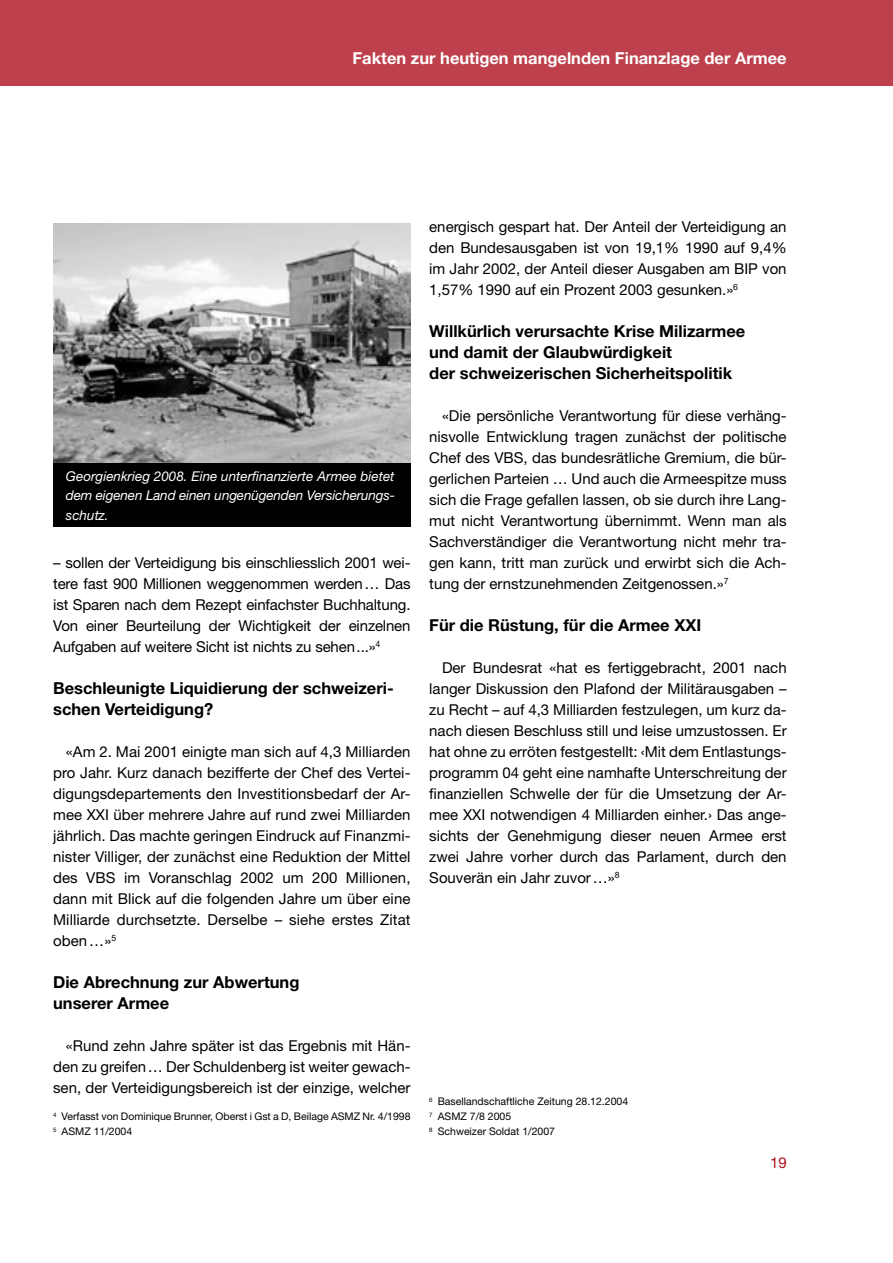
<style>
.page{position:relative;width:893px;height:1263px;background:#fff}
.page>*{position:absolute;margin:0;border:0;box-sizing:border-box;transform-origin:0 0}
.t1{font:700 16.5px/21px "Helvetica Neue LT";color:#000}
.t2{font:700 16.5px "Helvetica Neue LT";color:#fff}
.t3{font:15px/21px "Helvetica Neue LT";color:#000;text-align:justify}
.t4{font:15px "Helvetica Neue LT";color:#ae111f}
.t5{font:italic 13.5px/19.5px "Helvetica Neue LT";letter-spacing:-.01em;color:#fff;text-align:justify}
.t6{font:10.5px/15px "Helvetica Neue LT";color:#000}
</style>
<div class="page">
<div style="left:0;top:0;width:893px;height:85px;background:#be404c"></div>
<img style="left:53px;top:223px;width:358px;height:240px">
<div style="left:53px;top:463px;width:358px;height:63px;background:#000"></div>
<p class="t2" style="left:352px;top:48px;width:436px">Fakten zur heutigen mangelnden Finanzlage der Armee</p>
<p class="t5" style="left:66px;top:466px;width:330px">Georgienkrieg 2008. Eine unterfinanzierte Armee bietet dem eigenen Land einen ungenügenden Versicherungs&shy;schutz.</p>
<p class="t3" style="left:53px;top:552px;width:359px">– sollen der Verteidigung bis einschliesslich 2001 wei&shy;tere fast 900 Millionen weggenommen werden… Das ist Sparen nach dem Rezept einfachster Buchhaltung.<br>Von einer Beurteilung der Wichtigkeit der einzelnen Aufgaben auf weitere Sicht ist nichts zu sehen...»<sup>4</sup></p>
<p class="t1" style="left:53px;top:677px;width:342px">Beschleunigte Liquidierung der schweizeri&shy;schen Verteidigung?</p>
<p class="t3" style="left:53px;top:741px;width:359px;text-indent:13px">«Am 2. Mai 2001 einigte man sich auf 4,3 Milliarden pro Jahr. Kurz danach bezifferte der Chef des Vertei&shy;digungsdepartements den Investitionsbedarf der Ar&shy;mee XXI über mehrere Jahre auf rund zwei Milliarden jährlich. Das machte geringen Eindruck auf Finanzmi&shy;nister Villiger, der zunächst eine Reduktion der Mittel des VBS im Voranschlag 2002 um 200 Millionen, dann mit Blick auf die folgenden Jahre um über eine Milliarde durchsetzte. Derselbe – siehe erstes Zitat oben…»<sup>5</sup></p>
<p class="t1" style="left:53px;top:971px;width:248px">Die Abrechnung zur Abwertung unserer Armee</p>
<p class="t3" style="left:53px;top:1035px;width:359px;text-indent:13px">«Rund zehn Jahre später ist das Ergebnis mit Hän&shy;den zu greifen… Der Schuldenberg ist weiter gewach&shy;sen, der Verteidigungsbereich ist der einzige, welcher</p>
<p class="t6" style="left:53px;top:1109px;width:359px"><sup>4</sup> Verfasst von Dominique Brunner, Oberst i Gst a D, Beilage ASMZ Nr. 4/1998<br><sup>5</sup> ASMZ 11/2004</p>
<p class="t3" style="left:429px;top:216px;width:359px">energisch gespart hat. Der Anteil der Verteidigung an den Bundesausgaben ist von 19,1% 1990 auf 9,4% im Jahr 2002, der Anteil dieser Ausgaben am BIP von 1,57% 1990 auf ein Prozent 2003 gesunken.»<sup>6</sup></p>
<p class="t1" style="left:429px;top:320px;width:318px">Willkürlich verursachte Krise Milizarmee und damit der Glaubwürdigkeit<br>der schweizerischen Sicherheitspolitik</p>
<p class="t3" style="left:429px;top:405px;width:359px;text-indent:13px">«Die persönliche Verantwortung für diese verhäng&shy;nisvolle Entwicklung tragen zunächst der politische Chef des VBS, das bundesrätliche Gremium, die bür&shy;gerlichen Parteien … Und auch die Armeespitze muss sich die Frage gefallen lassen, ob sie durch ihre Lang&shy;mut nicht Verantwortung übernimmt. Wenn man als Sachverständiger die Verantwortung nicht mehr tra&shy;gen kann, tritt man zurück und erwirbt sich die Ach&shy;tung der ernstzunehmenden Zeitgenossen.»<sup>7</sup></p>
<p class="t1" style="left:429px;top:614px;width:273px">Für die Rüstung, für die Armee XXI</p>
<p class="t3" style="left:429px;top:657px;width:359px;text-indent:13px">Der Bundesrat «hat es fertiggebracht, 2001 nach langer Diskussion den Plafond der Militärausgaben – zu Recht – auf 4,3 Milliarden festzulegen, um kurz da&shy;nach diesen Beschluss still und leise umzustossen. Er hat ohne zu erröten festgestellt: ‹Mit dem Entlastungs&shy;programm 04 geht eine namhafte Unterschreitung der finanziellen Schwelle der für die Umsetzung der Ar&shy;mee XXI notwendigen 4 Milliarden einher.› Das ange&shy;sichts der Genehmigung dieser neuen Armee erst zwei Jahre vorher durch das Parlament, durch den Souverän ein Jahr zuvor…»<sup>8</sup></p>
<p class="t6" style="left:429px;top:1094px;width:200px"><sup>6</sup> Basellandschaftliche Zeitung 28.12.2004<br><sup>7</sup> ASMZ 7/8 2005<br><sup>8</sup> Schweizer Soldat 1/2007</p>
<p class="t4" style="left:770px;top:1154px;width:18px">19</p>
</div>
